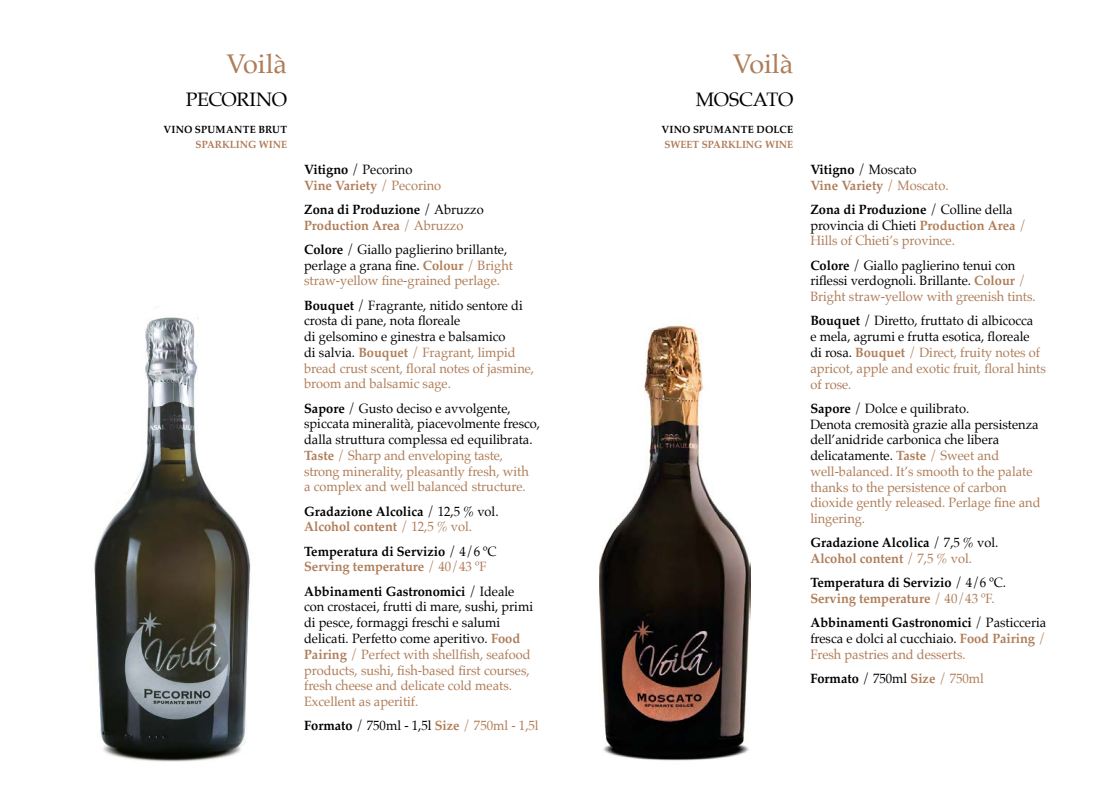
<style>
.page{position:relative;width:1106px;height:808px;background:#fff}
.page>*{position:absolute;margin:0;border:0;box-sizing:border-box;transform-origin:0 0}
.t1{font:27px "Palatino";color:#af7c57}
.t2{font:19.5px "Palatino";letter-spacing:-.025em;color:#000}
.t3{font:13.5px/15.8px "Palatino";color:#000;scale:.95 1}
.t4{font:13.5px/15.8px "Palatino";color:#af7c57;scale:.95 1}
.t5{font:700 13.5px/15.8px "Palatino";color:#000;scale:.95 1}
.t6{font:700 13.5px/15.8px "Palatino";color:#af7c57;scale:.95 1}
.t7{font:700 10.5px "Palatino";letter-spacing:.035em;color:#000;scale:.95 1}
.t8{font:700 10.5px "Palatino";color:#af7c57;scale:.95 1}
.s1{color:#000}
.s2{font-weight:400;color:#000}
.s3{font-weight:400}
.s4{color:#af7c57}
.s5{font-weight:400;color:#af7c57}
.s6{font-weight:700}
.s7{font-weight:700;color:#af7c57}
.s8{font-weight:700;color:#000}
</style>
<div class="page">
<img style="left:599px;top:325px;width:151px;height:436px">
<img style="left:94px;top:307px;width:157px;height:455px">
<h1 class="t1" style="left:227px;top:42px;width:62px">Voilà</h1>
<h2 class="t2" style="left:186px;top:83px;width:103px">PECORINO</h2>
<p class="t7" style="left:163px;top:120px;width:132px">VINO SPUMANTE BRUT</p>
<p class="t8" style="left:195px;top:135px;width:98px">SPARKLING WINE</p>
<p class="t6" style="left:304px;top:161px;width:146px"><span class="s1">Vitigno</span> <span class="s2">/ Pecorino<br></span>Vine Variety <span class="s3">/ Pecorino</span></p>
<p class="t5" style="left:304px;top:201px;width:190px">Zona di Produzione <span class="s3">/ Abruzzo<br></span><span class="s4">Production Area</span> <span class="s5">/ Abruzzo</span></p>
<p class="t3" style="left:304px;top:241px;width:221px"><span class="s6">Colore</span> / Giallo paglierino brillante, perlage a grana fine. <span class="s7">Colour</span> <span class="s4">/ Bright straw-yellow fine-grained perlage.</span></p>
<p class="t3" style="left:304px;top:297px;width:244px"><span class="s6">Bouquet</span> / Fragrante, nitido sentore di crosta di pane, nota floreale<br>di gelsomino e ginestra e balsamico<br>di salvia. <span class="s7">Bouquet</span> <span class="s4">/ Fragrant, limpid bread crust scent, floral notes of jasmine, broom and balsamic sage.</span></p>
<p class="t3" style="left:304px;top:400px;width:250px"><span class="s6">Sapore</span> / Gusto deciso e avvolgente, spiccata mineralità, piacevolmente fresco, dalla struttura complessa ed equilibrata.<br><span class="s7">Taste</span> <span class="s4">/ Sharp and enveloping taste, strong minerality, pleasantly fresh, with<br>a complex and well balanced structure.</span></p>
<p class="t5" style="left:304px;top:503px;width:206px">Gradazione Alcolica <span class="s3">/ 12,5 % vol.<br></span><span class="s4">Alcohol content</span> <span class="s5">/ 12,5 % vol.</span></p>
<p class="t5" style="left:304px;top:543px;width:204px">Temperatura di Servizio <span class="s3">/ 4/6 ºC<br></span><span class="s4">Serving temperature</span> <span class="s5">/ 40/43 ºF</span></p>
<p class="t4" style="left:304px;top:583px;width:242px"><span class="s8">Abbinamenti Gastronomici</span> <span class="s1">/ Ideale con crostacei, frutti di mare, sushi, primi di pesce, formaggi freschi e salumi delicati. Perfetto come aperitivo.</span> <span class="s6">Food Pairing</span> / Perfect with shellfish, seafood products, sushi, fish-based first courses, fresh cheese and delicate cold meats.<br>Excellent as aperitif.</p>
<p class="t3" style="left:304px;top:718px;width:248px"><span class="s6">Formato</span> / 750ml - 1,5l <span class="s7">Size</span> <span class="s4">/ 750ml - 1,5l</span></p>
<h1 class="t1" style="left:733px;top:42px;width:62px">Voilà</h1>
<h2 class="t2" style="left:696px;top:83px;width:99px">MOSCATO</h2>
<p class="t7" style="left:661px;top:120px;width:140px">VINO SPUMANTE DOLCE</p>
<p class="t8" style="left:664px;top:135px;width:137px">SWEET SPARKLING WINE</p>
<p class="t6" style="left:810px;top:161px;width:147px"><span class="s1">Vitigno</span> <span class="s2">/ Moscato<br></span>Vine Variety <span class="s3">/ Moscato.</span></p>
<p class="t3" style="left:810px;top:201px;width:229px"><span class="s6">Zona di Produzione</span> / Colline della provincia di Chieti <span class="s7">Production Area</span> <span class="s4">/<br>Hills of Chieti’s province.</span></p>
<p class="t3" style="left:810px;top:257px;width:239px"><span class="s6">Colore</span> / Giallo paglierino tenui con riflessi verdognoli. Brillante. <span class="s7">Colour</span> <span class="s4">/<br>Bright straw-yellow with greenish tints.</span></p>
<p class="t3" style="left:810px;top:313px;width:249px"><span class="s6">Bouquet</span> / Diretto, fruttato di albicocca<br>e mela, agrumi e frutta esotica, floreale<br>di rosa. <span class="s7">Bouquet</span> <span class="s4">/ Direct, fruity notes of apricot, apple and exotic fruit, floral hints of rose.</span></p>
<p class="t4" style="left:810px;top:400px;width:244px"><span class="s8">Sapore</span> <span class="s1">/ Dolce e quilibrato.<br>Denota cremosità grazie alla persistenza dell’anidride carbonica che libera delicatamente.</span> <span class="s6">Taste</span> / Sweet and well-balanced. It’s smooth to the palate thanks to the persistence of carbon dioxide gently released. Perlage fine and lingering.</p>
<p class="t5" style="left:810px;top:534px;width:199px">Gradazione Alcolica <span class="s3">/ 7,5 % vol.<br></span><span class="s4">Alcohol content</span> <span class="s5">/ 7,5 % vol.</span></p>
<p class="t5" style="left:810px;top:574px;width:207px">Temperatura di Servizio <span class="s3">/ 4/6 ºC.<br></span><span class="s4">Serving temperature</span> <span class="s5">/ 40/43 ºF.</span></p>
<p class="t3" style="left:810px;top:615px;width:250px;text-align:justify"><span class="s6">Abbinamenti Gastronomici</span> / Pasticceria fresca e dolci al cucchiaio. <span class="s7">Food Pairing</span> <span class="s4">/ Fresh pastries and desserts.</span></p>
<p class="t5" style="left:810px;top:670px;width:184px">Formato <span class="s3">/ 750ml</span> <span class="s4">Size</span> <span class="s5">/ 750ml</span></p>
</div>
